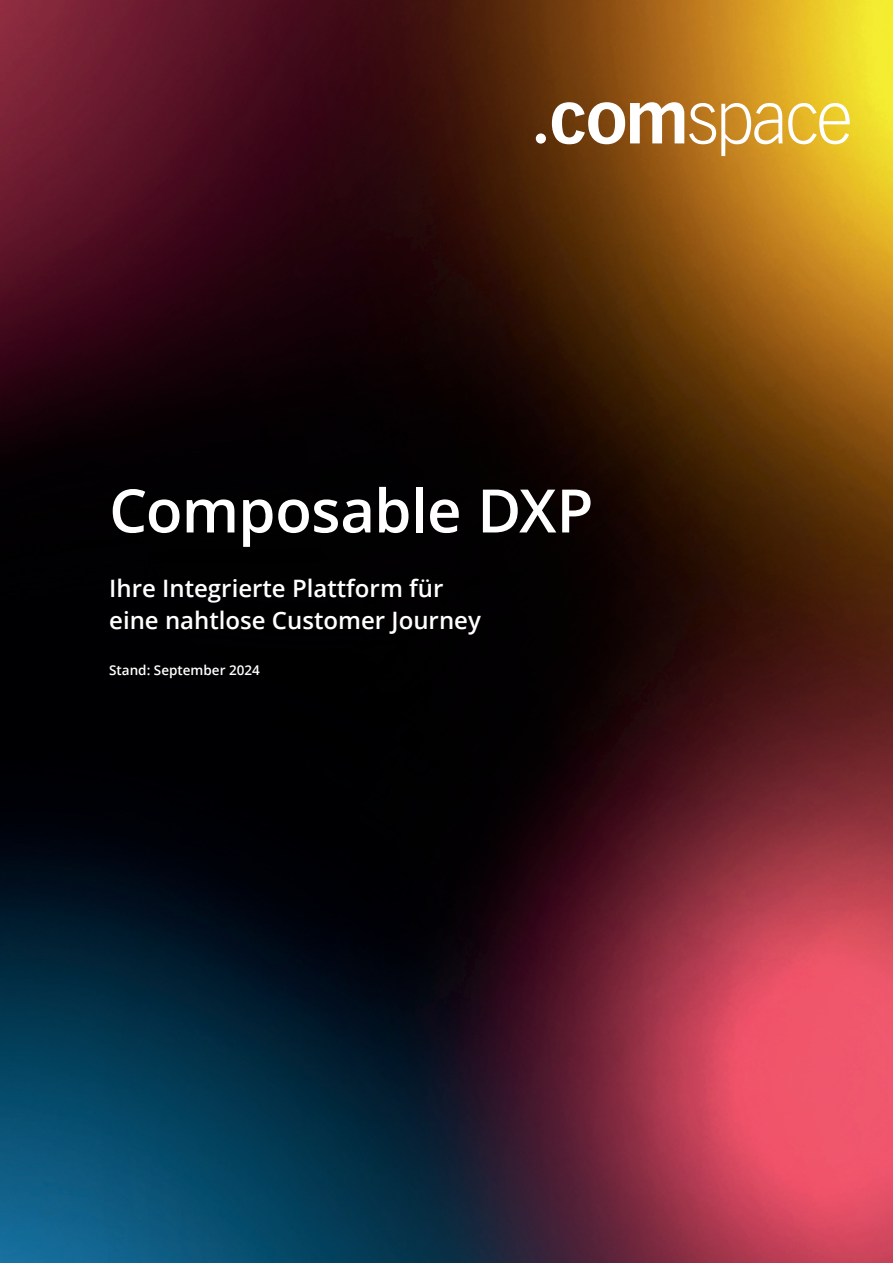
<style>
.page{position:relative;width:893px;height:1263px;background:#fff}
.page>*{position:absolute;margin:0;border:0;box-sizing:border-box;transform-origin:0 0}
.t1{font:600 60px "Open Sans";letter-spacing:-.01em;color:#fff}
.t2{font:600 24px/32.1px "Open Sans";color:#fff}
.t3{font:600 13.5px "Open Sans";color:#fff}
</style>
<div class="page">
<img style="left:0;top:0;width:893px;height:1263px">
<svg style="left:552px;top:102px;width:230px;height:54px"></svg>
<svg style="left:788px;top:103px;width:62px;height:41px"></svg>
<div style="left:536px;top:133px;width:10px;height:11px;background:#fff;border-radius:50%"></div>
<h1 class="t1" style="left:109px;top:469px;width:486px">Composable DXP</h1>
<p class="t2" style="left:109px;top:571px;width:373px">Ihre Integrierte Plattform für eine nahtlose Customer Journey</p>
<p class="t3" style="left:109px;top:661px;width:152px">Stand: September 2024</p>
</div>
